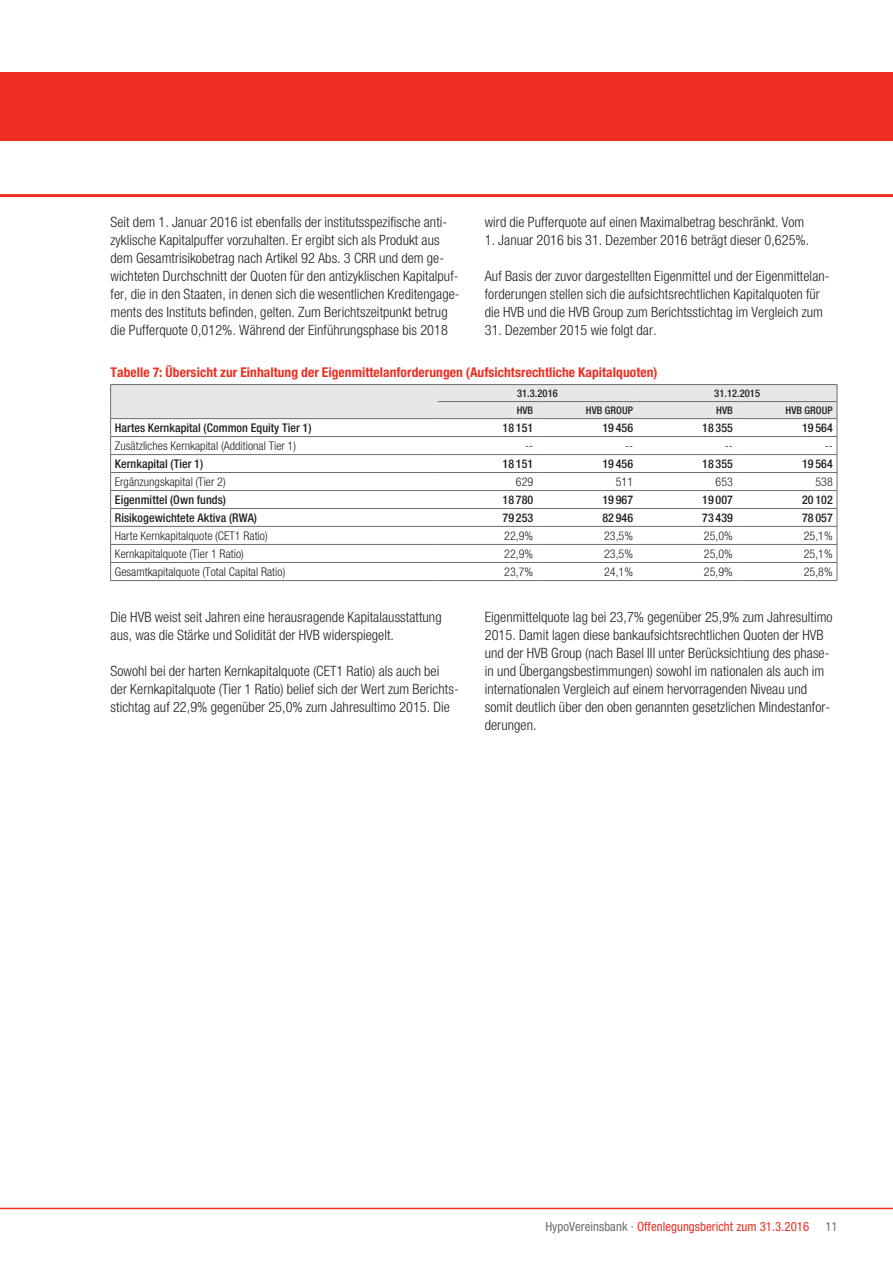
<style>
.page{position:relative;width:893px;height:1263px;background:#fff}
.page>*{position:absolute;margin:0;border:0;box-sizing:border-box;transform-origin:0 0}
.Grundschrift_47er{font:300 14.25px/18px "Helvetica HVB Cond";letter-spacing:.005em;color:#231f20}
.Tab_Head_77er_9_auf{font:700 condensed 13.5px "Helvetica Neue";letter-spacing:.005em;color:#ee2e22}
.t1{font:condensed 12.75px "Helvetica Neue";letter-spacing:.005em;color:#ee2e22}
.t2{font:condensed 12.75px "Helvetica Neue";color:#6c6d70}
.Tab_Grundschrift{font:300 12px "Helvetica HVB Cond";letter-spacing:.005em;color:#231f20}
.Tab_Grundschrift-2{font:500 12px "Helvetica HVB Cond";letter-spacing:.005em;color:#231f20}
.Tab_Kopf{font:500 10.5px "Helvetica HVB Cond";letter-spacing:.005em;color:#231f20}
.s1{color:#6c6d70}
</style>
<div class="page">
<hr style="left:0;top:1208px;width:893px;height:1px;background:#ee2e22">
<div style="left:0;top:72px;width:893px;height:68px;background:#ee2e22"></div>
<hr style="left:0;top:194px;width:893px;height:3px;background:#ee2e22">
<hr style="left:110px;top:384px;width:328px;height:1px;background:#6c6d70">
<hr style="left:438px;top:384px;width:99px;height:1px;background:#6c6d70">
<hr style="left:537px;top:384px;width:100px;height:1px;background:#6c6d70">
<hr style="left:637px;top:384px;width:100px;height:1px;background:#6c6d70">
<hr style="left:737px;top:384px;width:100px;height:1px;background:#6c6d70">
<hr style="left:110px;top:580px;width:328px;height:1px;background:#6c6d70">
<hr style="left:438px;top:580px;width:99px;height:1px;background:#6c6d70">
<hr style="left:537px;top:580px;width:100px;height:1px;background:#6c6d70">
<hr style="left:637px;top:580px;width:100px;height:1px;background:#6c6d70">
<hr style="left:737px;top:580px;width:100px;height:1px;background:#6c6d70">
<svg style="left:110px;top:385px;width:728px;height:195px"></svg>
<p class="Grundschrift_47er" style="left:111px;top:213px;width:351px">Seit dem 1. Januar 2016 ist ebenfalls der institutsspezifische anti&shy;zyklische Kapitalpuffer vorzuhalten. Er ergibt sich als Produkt aus dem Gesamtrisikobetrag nach Artikel 92 Abs. 3 CRR und dem ge&shy;wichteten Durchschnitt der Quoten für den antizyklischen Kapitalpuf&shy;fer, die in den Staaten, in denen sich die wesentlichen Kreditengage&shy;ments des Instituts befinden, gelten. Zum Berichtszeitpunkt betrug die Pufferquote 0,012%. Während der Einführungsphase bis 2018</p>
<p class="Grundschrift_47er" style="left:485px;top:213px;width:321px">wird die Pufferquote auf einen Maximalbetrag beschränkt. Vom</p>
<p class="Grundschrift_47er" style="left:485px;top:231px;width:326px">1. -Januar 2016 bis 31. Dezember 2016 beträgt dieser 0,625%.</p>
<p class="Grundschrift_47er" style="left:485px;top:267px;width:346px">Auf Basis der zuvor dargestellten Eigenmittel und der Eigenmittelan&shy;forderungen stellen sich die aufsichtsrechtlichen Kapitalquoten für die HVB und die HVB Group zum Berichtsstichtag im Vergleich zum</p>
<p class="Grundschrift_47er" style="left:485px;top:321px;width:173px">31. Dezember 2015 wie folgt dar.</p>
<p class="Tab_Head_77er_9_auf" style="left:111px;top:364px;width:548px">Tabelle 7: Übersicht zur Einhaltung der Eigenmittelanforderungen (Aufsichtsrechtliche Kapitalquoten)</p>
<p class="Tab_Kopf" style="left:517px;top:387px;width:42px">31.3.2016</p>
<p class="Tab_Kopf" style="left:714px;top:387px;width:47px">31.12.2015</p>
<p class="Tab_Kopf" style="left:517px;top:404px;width:18px">HVB</p>
<p class="Tab_Kopf" style="left:586px;top:404px;width:49px">HVB GROUP</p>
<p class="Tab_Kopf" style="left:716px;top:404px;width:18px">HVB</p>
<p class="Tab_Kopf" style="left:785px;top:404px;width:49px">HVB GROUP</p>
<p class="Tab_Grundschrift-2" style="left:115px;top:421px;width:198px">Hartes Kernkapital (Common Equity Tier 1)</p>
<p class="Tab_Grundschrift-2" style="left:503px;top:421px;width:32px">18 151</p>
<p class="Tab_Grundschrift-2" style="left:602px;top:421px;width:32px">19 456</p>
<p class="Tab_Grundschrift-2" style="left:702px;top:421px;width:32px">18 355</p>
<p class="Tab_Grundschrift-2" style="left:802px;top:421px;width:32px">19 564</p>
<p class="Tab_Grundschrift" style="left:115px;top:439px;width:183px">Zusätzliches Kernkapital (Additional Tier 1)</p>
<p class="Tab_Grundschrift" style="left:525px;top:439px;width:10px">--</p>
<p class="Tab_Grundschrift" style="left:625px;top:439px;width:10px">--</p>
<p class="Tab_Grundschrift" style="left:725px;top:439px;width:10px">--</p>
<p class="Tab_Grundschrift" style="left:825px;top:439px;width:10px">--</p>
<p class="Tab_Grundschrift-2" style="left:115px;top:457px;width:90px">Kernkapital (Tier 1)</p>
<p class="Tab_Grundschrift-2" style="left:503px;top:457px;width:32px">18 151</p>
<p class="Tab_Grundschrift-2" style="left:602px;top:457px;width:32px">19 456</p>
<p class="Tab_Grundschrift-2" style="left:702px;top:457px;width:32px">18 355</p>
<p class="Tab_Grundschrift-2" style="left:802px;top:457px;width:32px">19 564</p>
<p class="Tab_Grundschrift" style="left:115px;top:475px;width:112px">Ergänzungskapital (Tier 2)</p>
<p class="Tab_Grundschrift" style="left:516px;top:475px;width:19px">629</p>
<p class="Tab_Grundschrift" style="left:616px;top:475px;width:19px">511</p>
<p class="Tab_Grundschrift" style="left:715px;top:475px;width:19px">653</p>
<p class="Tab_Grundschrift" style="left:815px;top:475px;width:19px">538</p>
<p class="Tab_Grundschrift-2" style="left:115px;top:493px;width:113px">Eigenmittel (Own funds)</p>
<p class="Tab_Grundschrift-2" style="left:503px;top:493px;width:32px">18 780</p>
<p class="Tab_Grundschrift-2" style="left:602px;top:493px;width:32px">19 967</p>
<p class="Tab_Grundschrift-2" style="left:702px;top:493px;width:32px">19 007</p>
<p class="Tab_Grundschrift-2" style="left:802px;top:493px;width:32px">20 102</p>
<p class="Tab_Grundschrift-2" style="left:115px;top:511px;width:144px">Risikogewichtete Aktiva (RWA)</p>
<p class="Tab_Grundschrift-2" style="left:503px;top:511px;width:32px">79 253</p>
<p class="Tab_Grundschrift-2" style="left:602px;top:511px;width:32px">82 946</p>
<p class="Tab_Grundschrift-2" style="left:702px;top:511px;width:32px">73 439</p>
<p class="Tab_Grundschrift-2" style="left:802px;top:511px;width:32px">78 057</p>
<p class="Tab_Grundschrift" style="left:115px;top:529px;width:154px">Harte Kernkapitalquote (CET1 Ratio)</p>
<p class="Tab_Grundschrift" style="left:504px;top:529px;width:31px">22,9%</p>
<p class="Tab_Grundschrift" style="left:604px;top:529px;width:31px">23,5%</p>
<p class="Tab_Grundschrift" style="left:704px;top:529px;width:31px">25,0%</p>
<p class="Tab_Grundschrift" style="left:804px;top:529px;width:31px">25,1%</p>
<p class="Tab_Grundschrift" style="left:115px;top:547px;width:131px">Kernkapitalquote (Tier 1 Ratio)</p>
<p class="Tab_Grundschrift" style="left:504px;top:547px;width:31px">22,9%</p>
<p class="Tab_Grundschrift" style="left:604px;top:547px;width:31px">23,5%</p>
<p class="Tab_Grundschrift" style="left:704px;top:547px;width:31px">25,0%</p>
<p class="Tab_Grundschrift" style="left:804px;top:547px;width:31px">25,1%</p>
<p class="Tab_Grundschrift" style="left:115px;top:565px;width:172px">Gesamtkapitalquote (Total Capital Ratio)</p>
<p class="Tab_Grundschrift" style="left:504px;top:565px;width:31px">23,7%</p>
<p class="Tab_Grundschrift" style="left:604px;top:565px;width:31px">24,1%</p>
<p class="Tab_Grundschrift" style="left:704px;top:565px;width:31px">25,9%</p>
<p class="Tab_Grundschrift" style="left:804px;top:565px;width:31px">25,8%</p>
<p class="Grundschrift_47er" style="left:111px;top:608px;width:333px">Die HVB weist seit Jahren eine herausragende Kapitalausstattung aus, was die Stärke und Solidität der HVB widerspiegelt.</p>
<p class="Grundschrift_47er" style="left:111px;top:662px;width:350px">Sowohl bei der harten Kernkapitalquote (CET1 Ratio) als auch bei der Kernkapitalquote (Tier 1 Ratio) belief sich der Wert zum Berichts&shy;stichtag auf 22,9% gegenüber 25,0% zum Jahresultimo 2015. Die</p>
<p class="Grundschrift_47er" style="left:485px;top:608px;width:349px">Eigenmittelquote lag bei 23,7% gegenüber 25,9% zum Jahresultimo 2015. Damit lagen diese bankaufsichtsrechtlichen Quoten der HVB und der HVB Group (nach Basel III unter Berücksichtiung des phase&shy;in und Übergangsbestimmungen) sowohl im nationalen als auch im internationalen Vergleich auf einem hervorragenden Niveau und somit deutlich über den oben genannten gesetzlichen Mindestanfor&shy;derungen.</p>
<p class="t1" style="left:545px;top:1218px;width:265px"><span class="s1">HypoVereinsbank ·</span> Offenlegungsbericht zum 31.3.2016</p>
<p class="t2" style="left:825px;top:1218px;width:14px">11</p>
</div>
